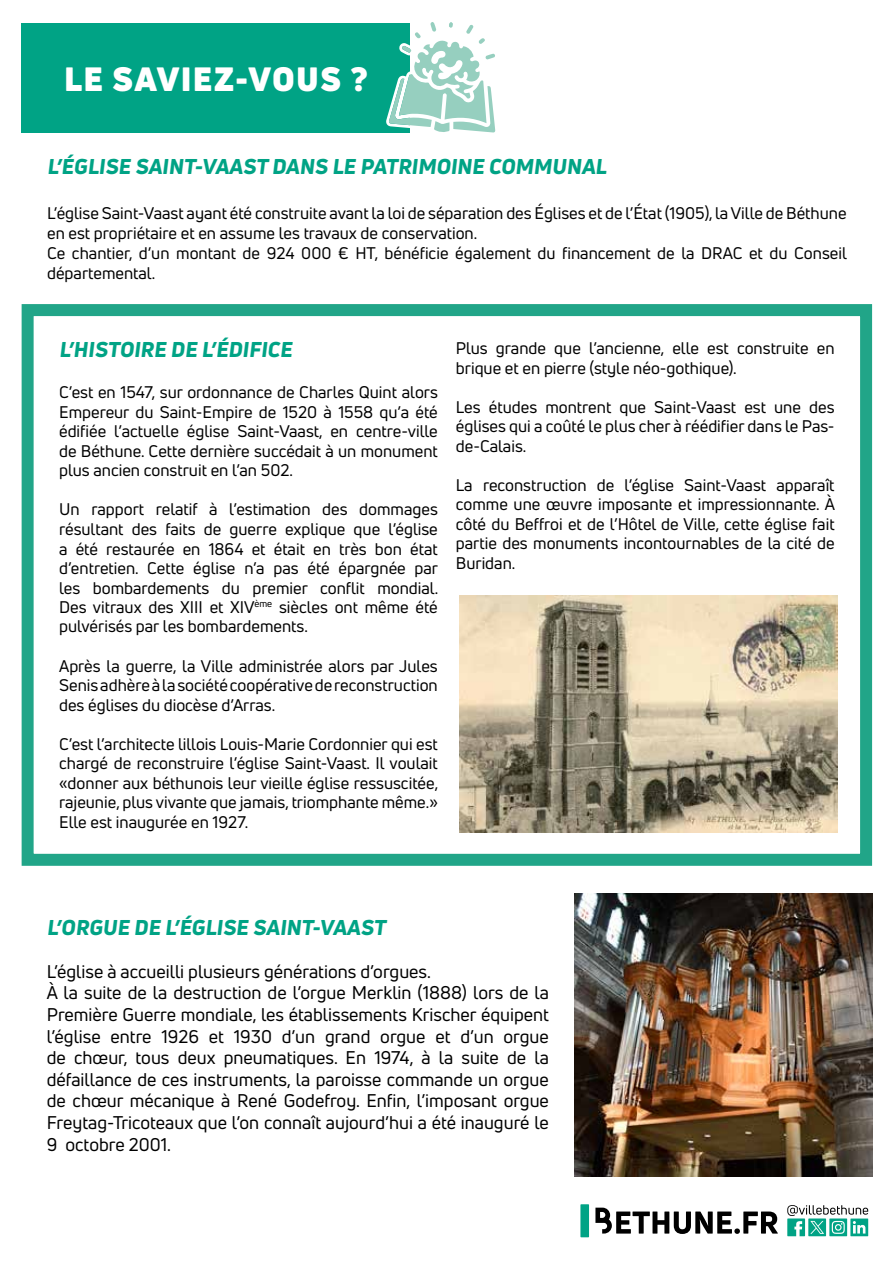
<style>
.page{position:relative;width:893px;height:1263px;background:#fff}
.page>*{position:absolute;margin:0;border:0;box-sizing:border-box;transform-origin:0 0}
.t1{font:900 33px "Uni Neue";letter-spacing:.04em;color:#fff}
.t2{font:800 21px "Uni Neue";color:#00a385}
.t3{font:18px/21.6px "Uni Neue";color:#000}
.t4{font:16.5px/19.5px "Uni Neue";color:#000;text-align:justify}
</style>
<div class="page">
<div style="left:22px;top:23px;width:388px;height:110px;background:#00a385"></div>
<svg style="left:595px;top:1207px;width:183px;height:27px"></svg>
<svg style="left:580px;top:1204px;width:9px;height:33px"></svg>
<svg style="left:787px;top:1205px;width:81px;height:31px"></svg>
<svg style="left:386px;top:22px;width:110px;height:111px"></svg>
<div style="left:22px;top:304px;width:850px;height:562px;border:12px solid #21a588"></div>
<img style="left:460px;top:595px;width:377px;height:237px">
<img style="left:574px;top:893px;width:298px;height:283px">
<h1 class="t1" style="left:64px;top:56px;width:305px">LE SAVIEZ-VOUS ?</h1>
<p class="t2" style="left:47px;top:153px;width:564px">L’ÉGLISE SAINT-VAAST DANS LE PATRIMOINE COMMUNAL</p>
<p class="t4" style="left:47px;top:204px;width:801px;text-align:left">L’église Saint-Vaast ayant été construite avant la loi de séparation des Églises et de l’État (1905), la Ville de Béthune en est propriétaire et en assume les travaux de conservation.<br>Ce chantier, d’un montant de 924 000 € HT, bénéficie également du financement de la DRAC et du Conseil départemental.</p>
<p class="t2" style="left:59px;top:336px;width:238px">L’HISTOIRE DE L’ÉDIFICE</p>
<p class="t4" style="left:59px;top:383px;width:380px">C’est en 1547, sur ordonnance de Charles Quint alors Empereur du Saint-Empire de 1520 à 1558 qu’a été édifiée l’actuelle église Saint-Vaast, en centre-ville de Béthune. Cette dernière succédait à un monument plus ancien construit en l’an 502.</p>
<p class="t4" style="left:59px;top:500px;width:381px">Un rapport relatif à l’estimation des dommages résultant des faits de guerre explique que l’église a été restaurée en 1864 et était en très bon état d’entretien. Cette église n’a pas été épargnée par les bombardements du premier conflit mondial.<br>Des vitraux des XIII et XIV<sup>ème</sup> siècles ont même été pulvérisés par les bombardements.</p>
<p class="t4" style="left:59px;top:656px;width:380px">Après la guerre, la Ville administrée alors par Jules Senis adhère à la société coopérative de reconstruction des églises du diocèse d’Arras.</p>
<p class="t4" style="left:59px;top:734px;width:381px">C’est l’architecte lillois Louis-Marie Cordonnier qui est chargé de reconstruire l’église Saint-Vaast. Il voulait «donner aux béthunois leur vieille église ressuscitée, rajeunie, plus vivante que jamais, triomphante même.» Elle est inaugurée en 1927.</p>
<p class="t4" style="left:456px;top:338px;width:380px">Plus grande que l’ancienne, elle est construite en brique et en pierre (style néo-gothique).</p>
<p class="t4" style="left:456px;top:397px;width:380px">Les études montrent que Saint-Vaast est une des églises qui a coûté le plus cher à réédifier dans le Pas&shy;de-Calais.</p>
<p class="t4" style="left:456px;top:475px;width:381px">La reconstruction de l’église Saint-Vaast apparaît comme une œuvre imposante et impressionnante. À côté du Beffroi et de l’Hôtel de Ville, cette église fait partie des monuments incontournables de la cité de Buridan.</p>
<p class="t2" style="left:47px;top:913px;width:344px">L’ORGUE DE L’ÉGLISE SAINT-VAAST</p>
<p class="t3" style="left:47px;top:960px;width:504px">L’église à accueilli plusieurs générations d’orgues.<br>À la suite de la destruction de l’orgue Merklin (1888) lors de la Première Guerre mondiale, les établissements Krischer équipent l’église entre 1926 et 1930 d’un grand orgue et d’un orgue de chœur, tous deux pneumatiques. En 1974, à la suite de la défaillance de ces instruments, la paroisse commande un orgue de chœur mécanique à René Godefroy. Enfin, l’imposant orgue Freytag-Tricoteaux que l’on connaît aujourd’hui a été inauguré le 9 octobre 2001.</p>
</div>
